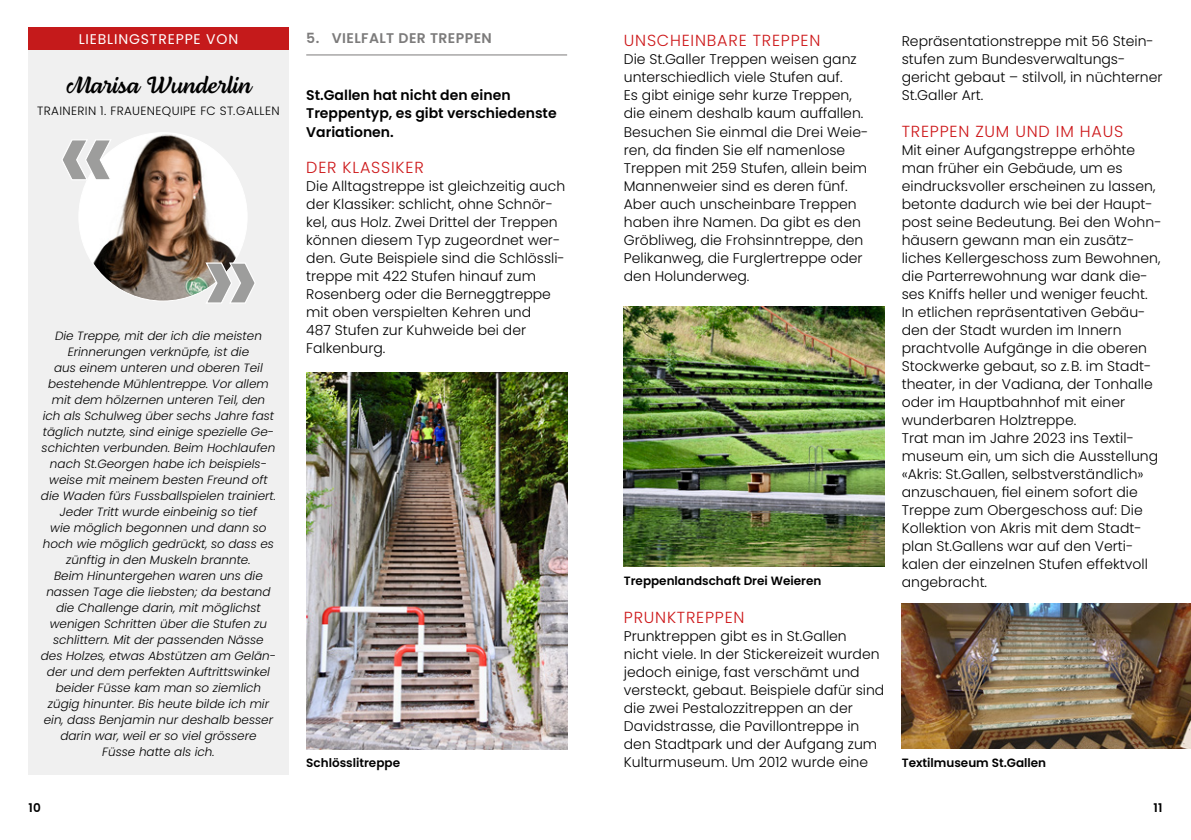
<style>
.page{position:relative;width:1191px;height:840px;background:#fff}
.page>*{position:absolute;margin:0;border:0;box-sizing:border-box;transform-origin:0 0}
.t1{font:24px "Lemongrass Script";color:#000}
.t2{font:300 16px "Poppins";letter-spacing:.05em;color:#cd1719}
.t3{font:300 14px/18px "Poppins";color:#000}
.t4{font:600 14px/18px "Poppins";color:#000}
.t5{font:600 14px "Poppins";letter-spacing:.03em;color:#7c7b7b}
.t6{font:14px "Poppins";letter-spacing:.06em;color:#fff}
.t7{font:italic 300 12px/16px "Poppins";color:#000;text-align:center}
.t8{font:600 12px "Poppins";color:#000}
.t9{font:300 12px "Poppins";letter-spacing:.03em;color:#000}
</style>
<div class="page">
<hr style="left:306px;top:54px;width:261px;height:1px;background:#7c7b7b">
<img style="left:306px;top:372px;width:261px;height:376px">
<img style="left:624px;top:306px;width:260px;height:260px">
<div style="left:28px;top:45px;width:261px;height:729px;background:#f0f0f0"></div>
<img style="left:79px;top:133px;width:168px;height:168px;border-radius:84px">
<svg style="left:204px;top:262px;width:51px;height:41px"></svg>
<svg style="left:62px;top:139px;width:51px;height:42px"></svg>
<div style="left:28px;top:27px;width:261px;height:23px;background:#c51a1b"></div>
<img style="left:901px;top:603px;width:290px;height:145px">
<p class="t5" style="left:306px;top:30px;width:187px">5. VIELFALT DER TREPPEN</p>
<p class="t6" style="left:79px;top:31px;width:161px">LIEBLINGSTREPPE VON</p>
<p class="t3" style="left:901px;top:33px;width:262px">Re präsentationstreppe mit 56 Stein&shy;stufen zum Bundesverwaltungs&shy;gericht gebaut – stilvoll, in nüchterner<br>St.Galler Art.</p>
<p class="t2" style="left:901px;top:121px;width:223px">TREPPEN ZUM UND IM HAUS</p>
<p class="t3" style="left:901px;top:141px;width:261px">Mit einer Aufgangstreppe erhöhte man früher ein Gebäude, um es eindrucksvoller erscheinen zu lassen, betonte dadurch wie bei der Haupt&shy;post seine Bedeutung. Bei den Wohn&shy;häusern gewann man ein zusätz&shy;liches Kellergeschoss zum Bewohnen, die Parterrewohnung war dank die&shy;ses Kniffs heller und weniger feucht.<br>In etlichen repräsentativen Gebäu&shy;den der Stadt wurden im Innern prachtvolle Aufgänge in die oberen Stockwerke gebaut, so z.B. im Stadt&shy;theater, in der Vadiana, der Tonhalle oder im Hauptbahnhof mit einer wunderbaren Holztreppe.<br>Trat man im Jahre 2023 ins Textil&shy;museum ein, um sich die Ausstellung «Akris: St.Gallen, selbstverständlich» anzuschauen, fiel einem sofort die Treppe zum Obergeschoss auf: Die Kollektion von Akris mit dem Stadt&shy;plan St.Gallens war auf den Verti&shy;kalen der einzelnen Stufen effektvoll angebracht.</p>
<p class="t2" style="left:624px;top:31px;width:198px">UNSCHEINBARE TREPPEN</p>
<p class="t3" style="left:624px;top:51px;width:246px">Die St.Galler Treppen weisen ganz unterschiedlich viele Stufen auf.<br>Es gibt einige sehr kurze Treppen, die einem deshalb kaum auffallen.<br>Besuchen Sie einmal die Drei Weie&shy;ren, da finden Sie elf namenlose<br>Treppen mit 259 Stufen, allein beim<br>Mannenweier sind es deren fünf.<br>Aber auch unscheinbare Treppen haben ihre Namen. Da gibt es den<br>Gröbliweg, die Frohsinntreppe, den<br>Pelikanweg, die Furglertreppe oder den Holunderweg.</p>
<h1 class="t1" style="left:66px;top:70px;width:187px">Marisa Wunderlin</h1>
<p class="t9" style="left:37px;top:104px;width:244px">TRAINERIN 1. FRAUENEQUIPE FC ST.GALLEN</p>
<p class="t4" style="left:306px;top:87px;width:252px">St.Gallen hat nicht den einen<br>Treppentyp, es gibt verschiedenste<br>Variationen.</p>
<p class="t2" style="left:306px;top:157px;width:119px">DER KLASSIKER</p>
<p class="t3" style="left:306px;top:177px;width:260px">Die Alltagstreppe ist gleichzeitig auch der Klassiker: schlicht, ohne Schnör&shy;kel, aus Holz. Zwei Drittel der Treppen können diesem Typ zugeordnet wer&shy;den. Gute Beispiele sind die Schlössli&shy;treppe mit 422 Stufen hinauf zum Rosenberg oder die Berneggtreppe mit oben verspielten Kehren und<br>487 Stufen zur Kuhweide bei der Falkenburg.</p>
<p class="t7" style="left:41px;top:327px;width:237px">Die Treppe, mit der ich die meisten Erinnerungen verknüpfe, ist die<br>aus einem unteren und oberen Teil bestehende Mühlentreppe. Vor allem mit dem hölzernen unteren Teil, den<br>ich als Schulweg über sechs Jahre fast täglich nutzte, sind einige spezielle Ge&shy;schichten verbunden. Beim Hochlaufen nach St.Georgen habe ich beispiels&shy;weise mit meinem besten Freund oft die Waden fürs Fussballspielen trainiert.<br>Jeder Tritt wurde einbeinig so tief<br>wie möglich begonnen und dann so hoch wie möglich gedrückt, so dass es zünftig in den Muskeln brannte.<br>Beim Hinuntergehen waren uns die nassen Tage die liebsten; da bestand die Challenge darin, mit möglichst wenigen Schritten über die Stufen zu schlittern. Mit der passenden Nässe des Holzes, etwas Abstützen am Gelän&shy;der und dem perfekten Auftrittswinkel beider Füsse kam man so ziemlich zügig hinunter. Bis heute bilde ich mir ein, dass Benjamin nur deshalb besser darin war, weil er so viel grössere<br>Füsse hatte als ich.</p>
<p class="t8" style="left:624px;top:573px;width:199px">Treppenlandschaft Drei Weieren</p>
<p class="t2" style="left:624px;top:607px;width:122px">PRUNKTREPPEN</p>
<p class="t3" style="left:624px;top:627px;width:262px">Prunktreppen gibt es in St.Gallen nicht viele. In der Stickereizeit wurden jedoch einige, fast verschämt und versteckt, gebaut. Beispiele dafür sind die zwei Pestalozzitreppen an der Davidstrasse, die Pavillontreppe in den Stadtpark und der Aufgang zum</p>
<p class="t8" style="left:306px;top:755px;width:95px">Schlösslitreppe</p>
<p class="t3" style="left:624px;top:753px;width:246px">Kulturmuseum. Um 2012 wurde eine</p>
<p class="t8" style="left:901px;top:755px;width:146px">Textilmuseum St.Gallen</p>
<p class="t8" style="left:28px;top:800px;width:14px">10</p>
<p class="t8" style="left:1153px;top:800px;width:11px">11</p>
</div>
